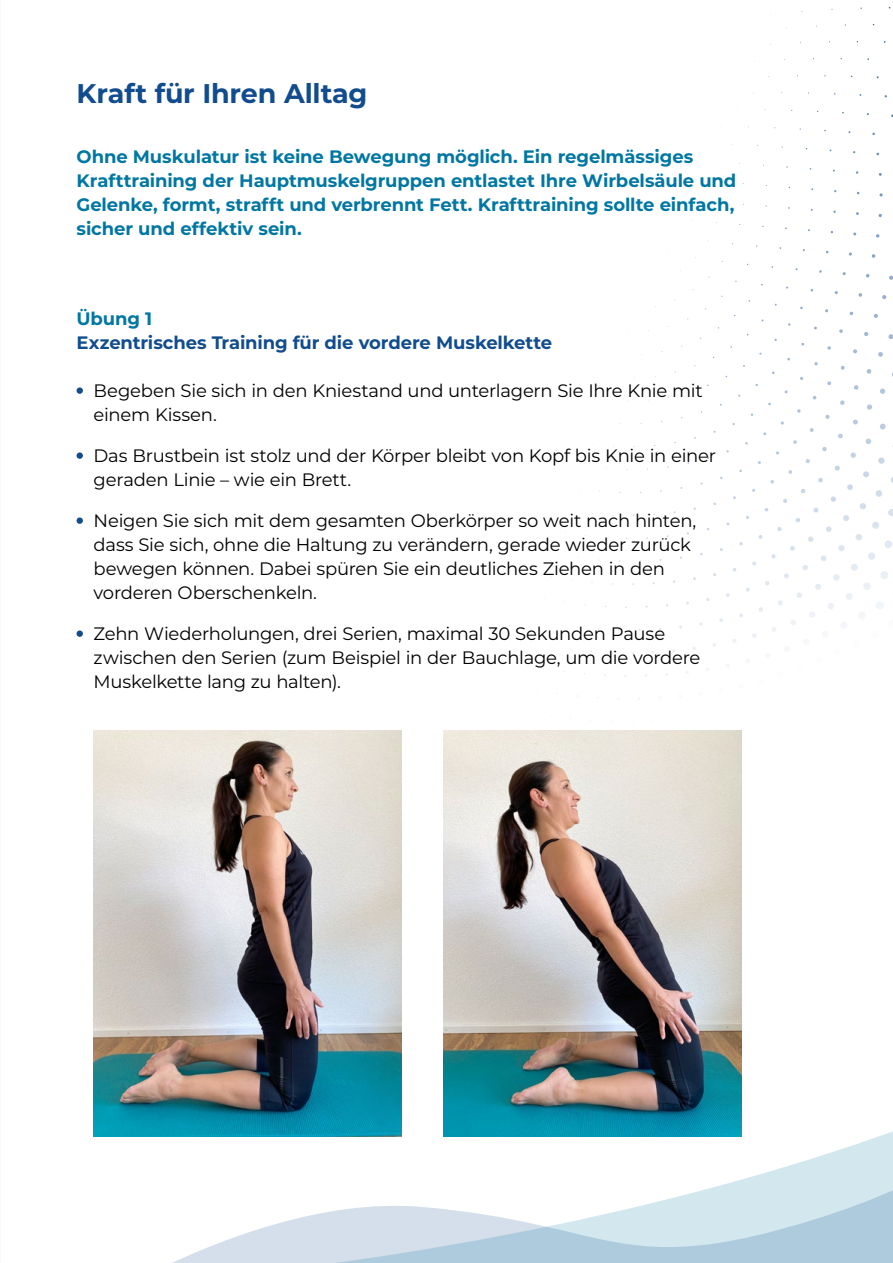
<style>
.page{position:relative;width:893px;height:1263px;background:#fff}
.page>*{position:absolute;margin:0;border:0;box-sizing:border-box;transform-origin:0 0}
.t1{font:700 27px "Montserrat";letter-spacing:-.01em;color:#114c8e}
.t2{font:18px/24px "Montserrat";letter-spacing:-.015em;color:#000}
.t3{font:700 18px/24px "Montserrat";letter-spacing:-.005em;color:#0077a2}
.t4{font:700 18px "Montserrat";letter-spacing:-.01em;color:#114c8e}
</style>
<div class="page">
<svg style="left:814px;top:362px;width:4px;height:4px"></svg>
<svg style="left:827px;top:346px;width:4px;height:4px"></svg>
<svg style="left:839px;top:329px;width:4px;height:4px"></svg>
<svg style="left:849px;top:311px;width:4px;height:4px"></svg>
<svg style="left:858px;top:293px;width:4px;height:4px"></svg>
<svg style="left:866px;top:274px;width:4px;height:4px"></svg>
<svg style="left:871px;top:254px;width:4px;height:4px"></svg>
<svg style="left:876px;top:234px;width:4px;height:4px"></svg>
<svg style="left:879px;top:193px;width:4px;height:4px"></svg>
<svg style="left:780px;top:421px;width:4px;height:4px"></svg>
<svg style="left:797px;top:409px;width:4px;height:4px"></svg>
<svg style="left:812px;top:396px;width:5px;height:4px"></svg>
<svg style="left:827px;top:381px;width:4px;height:4px"></svg>
<svg style="left:840px;top:365px;width:5px;height:5px"></svg>
<svg style="left:853px;top:349px;width:4px;height:5px"></svg>
<svg style="left:864px;top:332px;width:4px;height:4px"></svg>
<svg style="left:873px;top:313px;width:5px;height:5px"></svg>
<svg style="left:882px;top:295px;width:5px;height:4px"></svg>
<svg style="left:889px;top:275px;width:4px;height:5px"></svg>
<svg style="left:776px;top:451px;width:3px;height:4px"></svg>
<svg style="left:793px;top:440px;width:4px;height:4px"></svg>
<svg style="left:809px;top:428px;width:5px;height:4px"></svg>
<svg style="left:825px;top:414px;width:5px;height:5px"></svg>
<svg style="left:840px;top:400px;width:5px;height:5px"></svg>
<svg style="left:854px;top:385px;width:5px;height:5px"></svg>
<svg style="left:866px;top:369px;width:6px;height:5px"></svg>
<svg style="left:878px;top:352px;width:5px;height:5px"></svg>
<svg style="left:888px;top:334px;width:5px;height:5px"></svg>
<svg style="left:770px;top:480px;width:4px;height:4px"></svg>
<svg style="left:788px;top:470px;width:4px;height:4px"></svg>
<svg style="left:805px;top:459px;width:5px;height:4px"></svg>
<svg style="left:822px;top:447px;width:5px;height:5px"></svg>
<svg style="left:838px;top:433px;width:5px;height:6px"></svg>
<svg style="left:853px;top:419px;width:5px;height:6px"></svg>
<svg style="left:867px;top:404px;width:5px;height:6px"></svg>
<svg style="left:880px;top:388px;width:6px;height:6px"></svg>
<svg style="left:764px;top:508px;width:5px;height:4px"></svg>
<svg style="left:783px;top:499px;width:4px;height:4px"></svg>
<svg style="left:801px;top:489px;width:5px;height:5px"></svg>
<svg style="left:818px;top:477px;width:5px;height:6px"></svg>
<svg style="left:834px;top:465px;width:6px;height:6px"></svg>
<svg style="left:850px;top:452px;width:6px;height:6px"></svg>
<svg style="left:865px;top:438px;width:7px;height:6px"></svg>
<svg style="left:880px;top:423px;width:6px;height:7px"></svg>
<svg style="left:739px;top:542px;width:4px;height:4px"></svg>
<svg style="left:758px;top:535px;width:5px;height:4px"></svg>
<svg style="left:777px;top:527px;width:5px;height:4px"></svg>
<svg style="left:795px;top:518px;width:5px;height:5px"></svg>
<svg style="left:813px;top:507px;width:6px;height:6px"></svg>
<svg style="left:830px;top:496px;width:6px;height:6px"></svg>
<svg style="left:847px;top:484px;width:6px;height:6px"></svg>
<svg style="left:863px;top:471px;width:6px;height:7px"></svg>
<svg style="left:878px;top:457px;width:7px;height:7px"></svg>
<svg style="left:752px;top:561px;width:4px;height:5px"></svg>
<svg style="left:771px;top:554px;width:5px;height:5px"></svg>
<svg style="left:790px;top:546px;width:5px;height:5px"></svg>
<svg style="left:808px;top:536px;width:6px;height:6px"></svg>
<svg style="left:826px;top:526px;width:6px;height:6px"></svg>
<svg style="left:843px;top:515px;width:6px;height:6px"></svg>
<svg style="left:859px;top:503px;width:7px;height:7px"></svg>
<svg style="left:875px;top:490px;width:7px;height:7px"></svg>
<svg style="left:726px;top:593px;width:4px;height:4px"></svg>
<svg style="left:746px;top:588px;width:4px;height:4px"></svg>
<svg style="left:765px;top:581px;width:5px;height:5px"></svg>
<svg style="left:784px;top:573px;width:5px;height:6px"></svg>
<svg style="left:802px;top:565px;width:6px;height:5px"></svg>
<svg style="left:821px;top:555px;width:6px;height:6px"></svg>
<svg style="left:838px;top:545px;width:7px;height:6px"></svg>
<svg style="left:855px;top:534px;width:7px;height:7px"></svg>
<svg style="left:872px;top:522px;width:7px;height:7px"></svg>
<svg style="left:888px;top:509px;width:5px;height:7px"></svg>
<svg style="left:699px;top:622px;width:4px;height:4px"></svg>
<svg style="left:719px;top:618px;width:4px;height:4px"></svg>
<svg style="left:739px;top:613px;width:4px;height:4px"></svg>
<svg style="left:758px;top:607px;width:5px;height:5px"></svg>
<svg style="left:778px;top:600px;width:5px;height:5px"></svg>
<svg style="left:797px;top:592px;width:5px;height:6px"></svg>
<svg style="left:815px;top:584px;width:6px;height:6px"></svg>
<svg style="left:833px;top:574px;width:7px;height:7px"></svg>
<svg style="left:851px;top:564px;width:7px;height:7px"></svg>
<svg style="left:868px;top:552px;width:7px;height:8px"></svg>
<svg style="left:884px;top:540px;width:8px;height:8px"></svg>
<svg style="left:752px;top:633px;width:5px;height:5px"></svg>
<svg style="left:771px;top:627px;width:5px;height:5px"></svg>
<svg style="left:791px;top:620px;width:5px;height:5px"></svg>
<svg style="left:809px;top:612px;width:6px;height:6px"></svg>
<svg style="left:828px;top:603px;width:6px;height:6px"></svg>
<svg style="left:846px;top:593px;width:7px;height:7px"></svg>
<svg style="left:863px;top:583px;width:8px;height:7px"></svg>
<svg style="left:880px;top:571px;width:8px;height:8px"></svg>
<svg style="left:859px;top:612px;width:7px;height:6px"></svg>
<svg style="left:876px;top:601px;width:8px;height:8px"></svg>
<div style="left:77px;top:387px;width:6px;height:7px;background:#114c8e;border-radius:50%"></div>
<div style="left:77px;top:452px;width:6px;height:7px;background:#114c8e;border-radius:50%"></div>
<div style="left:77px;top:517px;width:6px;height:7px;background:#114c8e;border-radius:50%"></div>
<div style="left:77px;top:630px;width:6px;height:7px;background:#114c8e;border-radius:50%"></div>
<img style="left:94px;top:730px;width:307px;height:298px">
<img style="left:444px;top:730px;width:297px;height:298px">
<svg style="left:222px;top:1028px;width:671px;height:235px"></svg>
<svg style="left:93px;top:969px;width:129px;height:294px"></svg>
<h1 class="t1" style="left:77px;top:74px;width:292px">Kraft für Ihren Alltag</h1>
<p class="t3" style="left:77px;top:143px;width:661px">Ohne Muskulatur ist keine Bewegung möglich. Ein regelmässiges Krafttraining der Hauptmuskelgruppen entlastet Ihre Wirbelsäule und Gelenke, formt, strafft und verbrennt Fett. Krafttraining sollte einfach, sicher und effektiv sein.</p>
<p class="t3" style="left:77px;top:305px;width:77px">Übung 1</p>
<p class="t4" style="left:77px;top:329px;width:477px">Exzentrisches Training für die vordere Muskelkette</p>
<p class="t2" style="left:94px;top:378px;width:611px">Begeben Sie sich in den Kniestand und unterlagern Sie Ihre Knie mit einem Kissen.</p>
<p class="t2" style="left:94px;top:443px;width:624px">Das Brustbein ist stolz und der Körper bleibt von Kopf bis Knie in einer geraden Linie – wie ein Brett.</p>
<p class="t2" style="left:94px;top:508px;width:604px">Neigen Sie sich mit dem gesamten Oberkörper so weit nach hinten, dass Sie sich, ohne die Haltung zu verändern, gerade wieder zurück bewegen können. Dabei spüren Sie ein deutliches Ziehen in den vorderen Oberschenkeln.</p>
<p class="t2" style="left:94px;top:621px;width:608px">Zehn Wiederholungen, drei Serien, maximal 30 Sekunden Pause zwischen den Serien (zum Beispiel in der Bauchlage, um die vordere<br>Muskelkette lang zu halten).</p>
</div>
